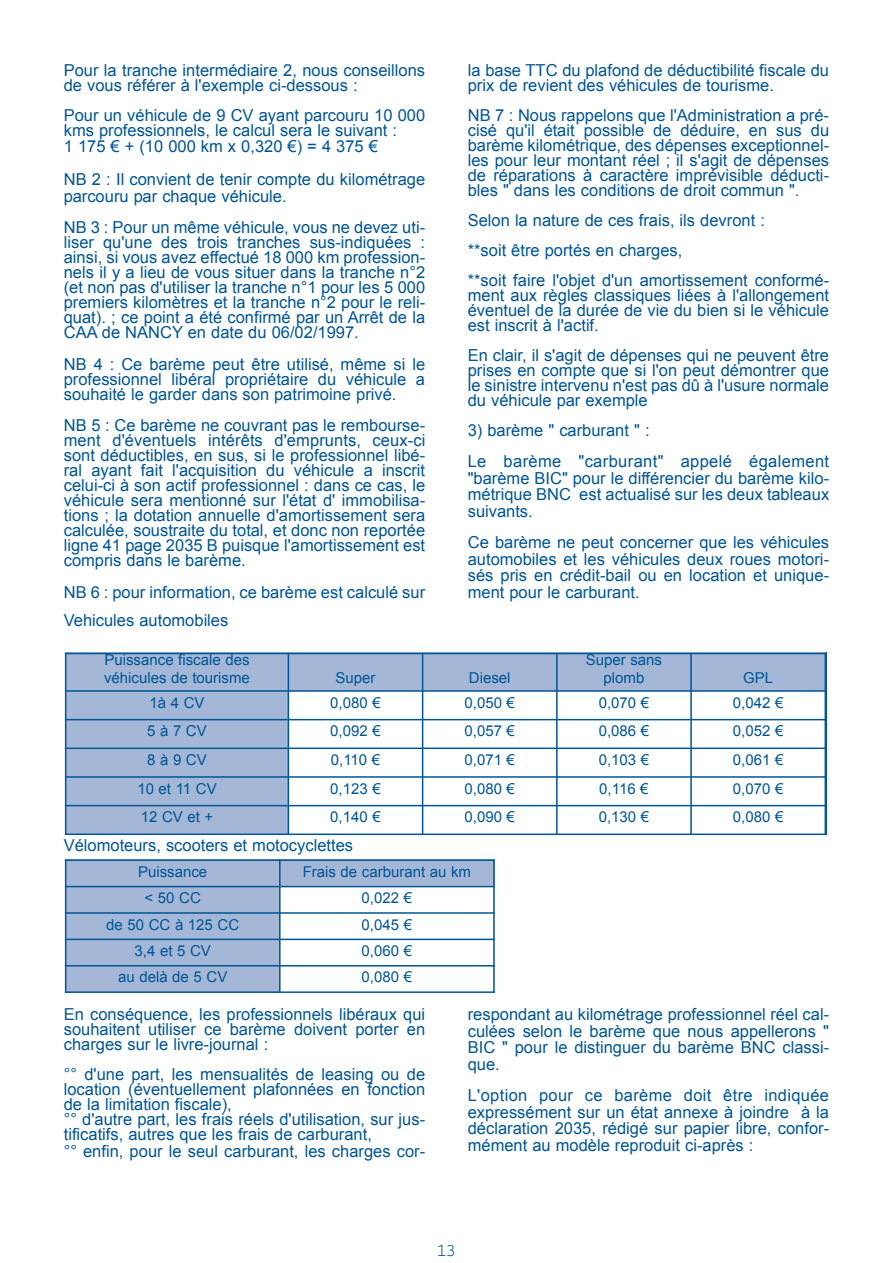
<style>
.page{position:relative;width:893px;height:1263px;background:#fff}
.page>*{position:absolute;margin:0;border:0;box-sizing:border-box;transform-origin:0 0}
.t1{font:18px "Courier";color:#005595}
.t2{font:16.5px/15px "Arial";color:#005595;text-align:justify}
.t3{font:16.5px/31.5px "Arial";letter-spacing:.02em;color:#005595}
.t4{font:15px/18px "Arial";color:#005595}
</style>
<div class="page">
<div style="left:65px;top:653px;width:223px;height:38px;background:#a4b7d7"></div>
<div style="left:288px;top:653px;width:135px;height:38px;background:#a4b7d7"></div>
<div style="left:423px;top:653px;width:134px;height:38px;background:#a4b7d7"></div>
<div style="left:557px;top:653px;width:134px;height:38px;background:#a4b7d7"></div>
<div style="left:691px;top:653px;width:135px;height:38px;background:#a4b7d7"></div>
<div style="left:65px;top:691px;width:223px;height:29px;background:#a4b7d7"></div>
<div style="left:65px;top:720px;width:223px;height:28px;background:#a4b7d7"></div>
<div style="left:65px;top:748px;width:223px;height:29px;background:#a4b7d7"></div>
<div style="left:65px;top:777px;width:223px;height:29px;background:#a4b7d7"></div>
<div style="left:65px;top:806px;width:223px;height:29px;background:#a4b7d7"></div>
<hr style="left:65px;top:653px;width:1px;height:182px;background:#005595">
<hr style="left:288px;top:653px;width:1px;height:182px;background:#005595">
<hr style="left:422px;top:653px;width:1px;height:182px;background:#005595">
<hr style="left:556px;top:653px;width:2px;height:182px;background:#005595">
<hr style="left:690px;top:653px;width:2px;height:182px;background:#005595">
<hr style="left:825px;top:653px;width:1px;height:182px;background:#005595">
<hr style="left:65px;top:653px;width:761px;height:1px;background:#005595">
<hr style="left:65px;top:690px;width:761px;height:2px;background:#005595">
<hr style="left:65px;top:719px;width:761px;height:1px;background:#005595">
<hr style="left:65px;top:747px;width:761px;height:2px;background:#005595">
<hr style="left:65px;top:776px;width:761px;height:2px;background:#005595">
<hr style="left:65px;top:805px;width:761px;height:1px;background:#005595">
<hr style="left:65px;top:833px;width:761px;height:2px;background:#005595">
<div style="left:65px;top:859px;width:215px;height:27px;background:#a4b7d7"></div>
<div style="left:280px;top:859px;width:215px;height:27px;background:#a4b7d7"></div>
<div style="left:65px;top:886px;width:215px;height:27px;background:#a4b7d7"></div>
<div style="left:65px;top:913px;width:215px;height:26px;background:#a4b7d7"></div>
<div style="left:65px;top:939px;width:215px;height:27px;background:#a4b7d7"></div>
<div style="left:65px;top:966px;width:215px;height:27px;background:#a4b7d7"></div>
<hr style="left:65px;top:859px;width:1px;height:134px;background:#005595">
<hr style="left:279px;top:859px;width:2px;height:134px;background:#005595">
<hr style="left:493px;top:859px;width:2px;height:134px;background:#005595">
<hr style="left:65px;top:859px;width:430px;height:2px;background:#005595">
<hr style="left:65px;top:886px;width:430px;height:1px;background:#005595">
<hr style="left:65px;top:912px;width:430px;height:2px;background:#005595">
<hr style="left:65px;top:939px;width:430px;height:1px;background:#005595">
<hr style="left:65px;top:965px;width:430px;height:1px;background:#005595">
<hr style="left:65px;top:991px;width:430px;height:2px;background:#005595">
<p class="t2" style="left:64px;top:63px;width:363px">Pour la tranche intermédiaire 2, nous conseillons de vous référer à l'exemple ci-dessous :</p>
<p class="t2" style="left:64px;top:108px;width:363px">Pour un véhicule de 9 CV ayant parcouru 10 000 kms professionnels, le calcul sera le suivant :</p>
<p class="t2" style="left:64px;top:130px;width:363px;line-height:33px">1 175 € + (10 000 km x 0,320 €) = 4 375 €<br>NB 2 : Il convient de tenir compte du kilométrage</p>
<p class="t2" style="left:64px;top:180px;width:363px;line-height:31.5px">parcouru par chaque véhicule.<br>NB 3 : Pour un même véhicule, vous ne devez uti-</p>
<p class="t2" style="left:64px;top:235px;width:363px">liser qu'une des trois tranches sus-indiquées : ainsi, si vous avez effectué 18 000 km profession&shy;nels il y a lieu de vous situer dans la tranche n°2 (et non pas d'utiliser la tranche n°1 pour les 5 000 premiers kilomètres et la tranche n°2 pour le reli&shy;quat). ; ce point a été confirmé par un Arrêt de la CAA de NANCY en date du 06/02/1997.</p>
<p class="t2" style="left:64px;top:357px;width:363px">NB 4 : Ce barème peut être utilisé, même si le professionnel libéral propriétaire du véhicule a souhaité le garder dans son patrimoine privé.</p>
<p class="t2" style="left:64px;top:418px;width:363px">NB 5 : Ce barème ne couvrant pas le rembourse&shy;ment d'éventuels intérêts d'emprunts, ceux-ci sont déductibles, en sus, si le professionnel libé&shy;ral ayant fait l'acquisition du véhicule a inscrit celui-ci à son actif professionnel : dans ce cas, le véhicule sera mentionné sur l'état d' immobilisa&shy;tions ; la dotation annuelle d'amortissement sera calculée, soustraite du total, et donc non reportée ligne 41 page 2035 B puisque l'amortissement est compris dans le barème.</p>
<p class="t2" style="left:64px;top:585px;width:363px">NB 6 : pour information, ce barème est calculé sur</p>
<p class="t2" style="left:64px;top:613px;width:166px">Vehicules automobiles</p>
<p class="t2" style="left:468px;top:63px;width:363px">la base TTC du plafond de déductibilité fiscale du prix de revient des véhicules de tourisme.</p>
<p class="t2" style="left:468px;top:108px;width:363px">NB 7 : Nous rappelons que l'Administration a pré&shy;cisé qu'il était possible de déduire, en sus du barème kilométrique, des dépenses exceptionnel&shy;les pour leur montant réel ; il s'agit de dépenses de réparations à caractère imprévisible déducti&shy;bles " dans les conditions de droit commun ".</p>
<p class="t2" style="left:468px;top:205px;width:363px;line-height:30px;text-align:left">Selon la nature de ces frais, ils devront :<br>**soit être portés en charges,<br>**soit faire l'objet d'un amortissement conformé-</p>
<p class="t2" style="left:468px;top:288px;width:363px">ment aux règles classiques liées à l'allongement éventuel de la durée de vie du bien si le véhicule est inscrit à l'actif.</p>
<p class="t2" style="left:468px;top:348px;width:363px">En clair, il s'agit de dépenses qui ne peuvent être prises en compte que si l'on peut démontrer que le sinistre intervenu n'est pas dû à l'usure normale du véhicule par exemple</p>
<p class="t3" style="left:468px;top:414px;width:363px">3) barème " carburant " :<br>Le barème "carburant" appelé également</p>
<p class="t2" style="left:468px;top:470px;width:363px;line-height:16.5px">"barème BIC" pour le différencier du barème kilo&shy;métrique BNC est actualisé sur les deux tableaux suivants.</p>
<p class="t2" style="left:468px;top:534px;width:363px;line-height:16.5px">Ce barème ne peut concerner que les véhicules automobiles et les véhicules deux roues motori&shy;sés pris en crédit-bail ou en location et unique&shy;ment pour le carburant.</p>
<p class="t4" style="left:104px;top:651px;width:147px">Puissance fiscale des véhicules de tourisme</p>
<p class="t4" style="left:335px;top:669px;width:42px">Super</p>
<p class="t4" style="left:469px;top:669px;width:43px">Diesel</p>
<p class="t4" style="left:586px;top:651px;width:78px;text-align:center">Super sans plomb</p>
<p class="t4" style="left:743px;top:669px;width:32px">GPL</p>
<p class="t4" style="left:149px;top:693px;width:57px">1à 4 CV</p>
<p class="t4" style="left:330px;top:693px;width:52px">0,080 €</p>
<p class="t4" style="left:464px;top:693px;width:52px">0,050 €</p>
<p class="t4" style="left:599px;top:693px;width:52px">0,070 €</p>
<p class="t4" style="left:733px;top:693px;width:52px">0,042 €</p>
<p class="t4" style="left:147px;top:722px;width:61px">5 à 7 CV</p>
<p class="t4" style="left:330px;top:722px;width:52px">0,092 €</p>
<p class="t4" style="left:464px;top:722px;width:52px">0,057 €</p>
<p class="t4" style="left:599px;top:722px;width:52px">0,086 €</p>
<p class="t4" style="left:733px;top:722px;width:52px">0,052 €</p>
<p class="t4" style="left:147px;top:751px;width:61px">8 à 9 CV</p>
<p class="t4" style="left:331px;top:751px;width:51px">0,110 €</p>
<p class="t4" style="left:464px;top:751px;width:52px">0,071 €</p>
<p class="t4" style="left:599px;top:751px;width:52px">0,103 €</p>
<p class="t4" style="left:733px;top:751px;width:52px">0,061 €</p>
<p class="t4" style="left:137px;top:779px;width:81px">10 et 11 CV</p>
<p class="t4" style="left:330px;top:779px;width:52px">0,123 €</p>
<p class="t4" style="left:464px;top:779px;width:52px">0,080 €</p>
<p class="t4" style="left:599px;top:779px;width:51px">0,116 €</p>
<p class="t4" style="left:733px;top:779px;width:52px">0,070 €</p>
<p class="t4" style="left:141px;top:808px;width:74px">12 CV et +</p>
<p class="t4" style="left:330px;top:808px;width:52px">0,140 €</p>
<p class="t4" style="left:464px;top:808px;width:52px">0,090 €</p>
<p class="t4" style="left:599px;top:808px;width:52px">0,130 €</p>
<p class="t4" style="left:733px;top:808px;width:52px">0,080 €</p>
<p class="t2" style="left:64px;top:838px;width:291px">Vélomoteurs, scooters et motocyclettes</p>
<p class="t4" style="left:138px;top:863px;width:71px">Puissance</p>
<p class="t4" style="left:303px;top:863px;width:170px">Frais de carburant au km</p>
<p class="t4" style="left:145px;top:889px;width:58px">&lt; 50 CC</p>
<p class="t4" style="left:362px;top:889px;width:52px">0,022 €</p>
<p class="t4" style="left:106px;top:915px;width:134px">de 50 CC à 125 CC</p>
<p class="t4" style="left:362px;top:915px;width:52px">0,045 €</p>
<p class="t4" style="left:135px;top:942px;width:78px">3,4 et 5 CV</p>
<p class="t4" style="left:362px;top:942px;width:52px">0,060 €</p>
<p class="t4" style="left:118px;top:968px;width:111px">au delà de 5 CV</p>
<p class="t4" style="left:362px;top:968px;width:52px">0,080 €</p>
<p class="t2" style="left:64px;top:1007px;width:363px">En conséquence, les professionnels libéraux qui souhaitent utiliser ce barème doivent porter en charges sur le livre-journal :</p>
<p class="t2" style="left:64px;top:1067px;width:363px;text-align:left">°° d'une part, les mensualités de leasing ou de location (éventuellement plafonnées en fonction de la limitation fiscale),<br>°° d'autre part, les frais réels d'utilisation, sur jus&shy;tificatifs, autres que les frais de carburant,</p>
<p class="t2" style="left:64px;top:1143px;width:363px">°° enfin, pour le seul carburant, les charges cor-</p>
<p class="t2" style="left:468px;top:1006px;width:363px;line-height:16.5px">respondant au kilométrage professionnel réel cal&shy;culées selon le barème que nous appellerons " BIC " pour le distinguer du barème BNC classi&shy;que.</p>
<p class="t2" style="left:468px;top:1087px;width:363px;line-height:16.5px">L'option pour ce barème doit être indiquée expressément sur un état annexe à joindre à la déclaration 2035, rédigé sur papier libre, confor&shy;mément au modèle reproduit ci-après :</p>
<p class="t1" style="left:436px;top:1245px;width:22px">13</p>
</div>
